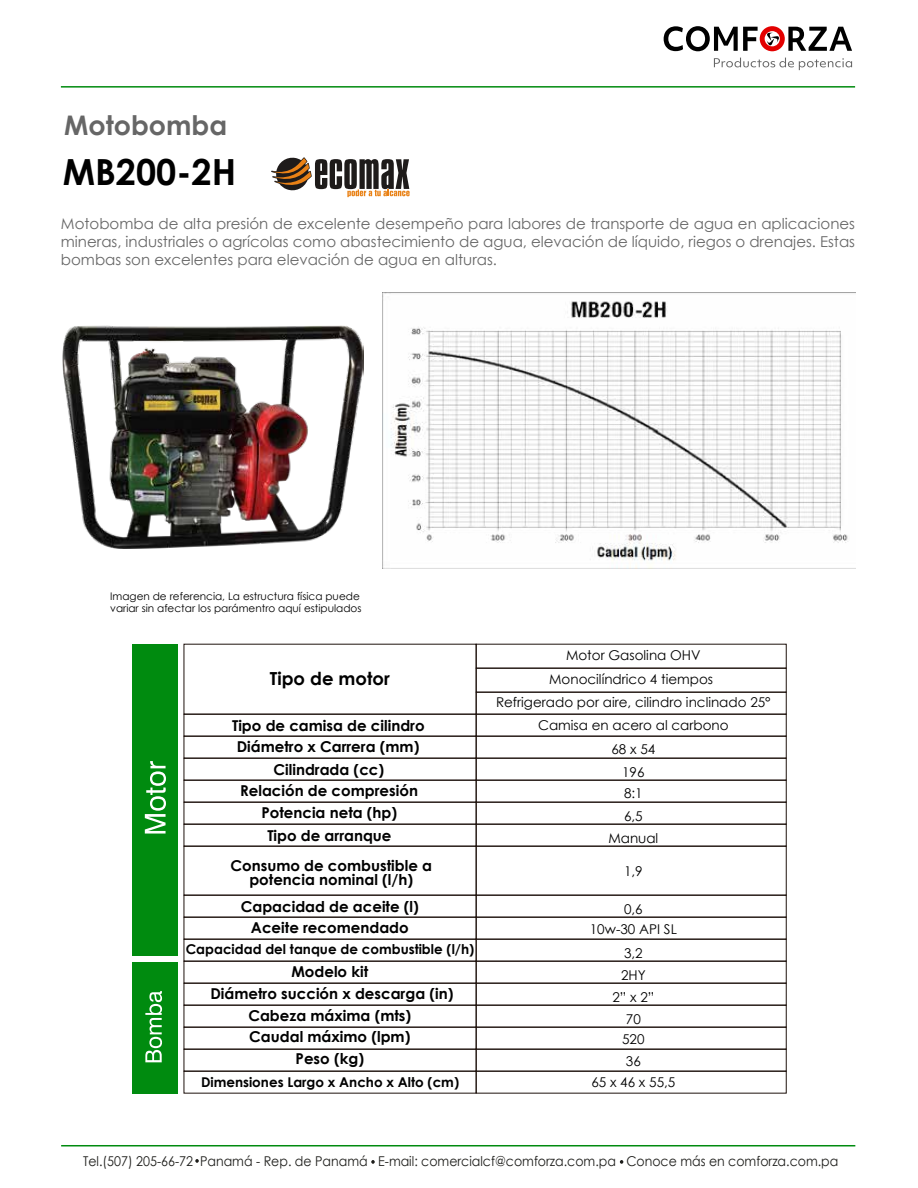
<style>
.page{position:relative;width:918px;height:1188px;background:#fff}
.page>*{position:absolute;margin:0;border:0;box-sizing:border-box;transform-origin:0 0}
.t1{font:700 36px "Century Gothic";color:#000}
.t2{font:700 27px "Century Gothic";color:#666}
.t3{font:700 18px "Century Gothic";color:#000}
.t4{font:700 15px/21.9px "Century Gothic";color:#000;text-align:center}
.t5{font:15px/18px "Century Gothic";color:#666;text-align:justify}
.t6{font:13.5px/23.4px "Century Gothic";color:#000;text-align:center}
.t7{font:13.5px "Century Gothic";color:#1d1d1a;scale:.93 1}
.t8{font:700 13.5px "Century Gothic";color:#000}
.t9{font:10.5px/12.6px "Century Gothic";color:#000}
</style>
<div class="page">
<svg style="left:371px;top:1160px;width:4px;height:4px"></svg>
<svg style="left:195px;top:1159px;width:4px;height:4px"></svg>
<svg style="left:620px;top:1160px;width:3px;height:4px"></svg>
<svg style="left:664px;top:26px;width:188px;height:25px"></svg>
<svg style="left:714px;top:58px;width:138px;height:12px"></svg>
<hr style="left:61px;top:86px;width:794px;height:2px;background:#008b0f">
<hr style="left:61px;top:1145px;width:794px;height:1px;background:#008b0f">
<div style="left:132px;top:962px;width:45px;height:131px;background:#008b0f"></div>
<div style="left:132px;top:644px;width:45px;height:312px;background:#008b0f"></div>
<svg style="left:145px;top:761px;width:21px;height:73px"></svg>
<svg style="left:145px;top:991px;width:17px;height:71px"></svg>
<div style="left:476px;top:668px;width:310px;height:24px;border:1px solid #1e120d"></div>
<div style="left:476px;top:692px;width:310px;height:22px;border:1px solid #1e120d"></div>
<div style="left:184px;top:714px;width:292px;height:22px;border:1px solid #1e120d"></div>
<div style="left:184px;top:736px;width:292px;height:22px;border:1px solid #1e120d"></div>
<div style="left:184px;top:758px;width:292px;height:22px;border:1px solid #1e120d"></div>
<div style="left:184px;top:780px;width:292px;height:22px;border:1px solid #1e120d"></div>
<div style="left:184px;top:802px;width:292px;height:22px;border:1px solid #1e120d"></div>
<div style="left:184px;top:824px;width:292px;height:22px;border:1px solid #1e120d"></div>
<div style="left:184px;top:846px;width:292px;height:49px;border:1px solid #1e120d"></div>
<div style="left:184px;top:895px;width:292px;height:22px;border:1px solid #1e120d"></div>
<div style="left:184px;top:917px;width:292px;height:22px;border:1px solid #1e120d"></div>
<div style="left:184px;top:939px;width:292px;height:22px;border:1px solid #1e120d"></div>
<div style="left:184px;top:983px;width:292px;height:22px;border:1px solid #1e120d"></div>
<div style="left:184px;top:1005px;width:292px;height:22px;border:1px solid #1e120d"></div>
<div style="left:184px;top:1027px;width:292px;height:22px;border:1px solid #1e120d"></div>
<div style="left:184px;top:1049px;width:292px;height:22px;border:1px solid #1e120d"></div>
<div style="left:184px;top:1071px;width:292px;height:22px;border:1px solid #1e120d"></div>
<div style="left:476px;top:714px;width:310px;height:22px;border:1px solid #1e120d"></div>
<div style="left:476px;top:736px;width:310px;height:22px;border:1px solid #1e120d"></div>
<div style="left:476px;top:758px;width:310px;height:22px;border:1px solid #1e120d"></div>
<div style="left:476px;top:780px;width:310px;height:22px;border:1px solid #1e120d"></div>
<div style="left:476px;top:802px;width:310px;height:22px;border:1px solid #1e120d"></div>
<div style="left:476px;top:824px;width:310px;height:22px;border:1px solid #1e120d"></div>
<div style="left:476px;top:846px;width:310px;height:49px;border:1px solid #1e120d"></div>
<div style="left:476px;top:895px;width:310px;height:22px;border:1px solid #1e120d"></div>
<div style="left:476px;top:917px;width:310px;height:22px;border:1px solid #1e120d"></div>
<div style="left:476px;top:939px;width:310px;height:22px;border:1px solid #1e120d"></div>
<div style="left:476px;top:983px;width:310px;height:22px;border:1px solid #1e120d"></div>
<div style="left:476px;top:1005px;width:310px;height:22px;border:1px solid #1e120d"></div>
<div style="left:476px;top:1027px;width:310px;height:22px;border:1px solid #1e120d"></div>
<div style="left:476px;top:1049px;width:310px;height:22px;border:1px solid #1e120d"></div>
<div style="left:476px;top:1071px;width:310px;height:22px;border:1px solid #1e120d"></div>
<div style="left:184px;top:961px;width:292px;height:22px;border:1px solid #1e120d"></div>
<div style="left:476px;top:961px;width:310px;height:22px;border:1px solid #1e120d"></div>
<svg style="left:271px;top:157px;width:139px;height:40px"></svg>
<img style="left:383px;top:292px;width:472px;height:276px">
<img style="left:63px;top:326px;width:300px;height:222px">
<h2 class="t2" style="left:64px;top:105px;width:165px">Motobomba</h2>
<h1 class="t1" style="left:63px;top:145px;width:175px">MB200-2H</h1>
<p class="t5" style="left:61px;top:214px;width:796px">Motobomba de alta presión de excelente desempeño para labores de transporte de agua en aplicaciones mineras, industriales o agrícolas como abastecimiento de agua, elevación de líquido, riegos o drenajes. Estas bombas son excelentes para elevación de agua en alturas.</p>
<p class="t9" style="left:110px;top:589px;width:253px">Imagen de referencia, La estructura física puede variar sin afectar los parámentro aquí estipulados</p>
<p class="t3" style="left:270px;top:665px;width:121px">Tipo de motor</p>
<p class="t4" style="left:232px;top:714px;width:194px;line-height:21.3px">Tipo de camisa de cilindro<br>Diámetro x Carrera (mm)</p>
<p class="t4" style="left:240px;top:758px;width:179px">Cilindrada (cc)<br>Relación de compresión<br>Potencia neta (hp)<br>Tipo de arranque</p>
<p class="t4" style="left:230px;top:858px;width:203px;line-height:13.5px">Consumo de combustible a potencia nominal (l/h)</p>
<p class="t4" style="left:241px;top:895px;width:180px">Capacidad de aceite (l)<br>Aceite recomendado</p>
<p class="t8" style="left:186px;top:939px;width:290px">Capacidad del tanque de combustible (l/h)</p>
<p class="t4" style="left:210px;top:982px;width:244px">Diámetro succión x descarga (in)</p>
<p class="t4" style="left:291px;top:960px;width:78px">Modelo kit</p>
<p class="t4" style="left:248px;top:1004px;width:164px">Cabeza máxima (mts)<br>Caudal máximo (lpm)<br>Peso (kg)</p>
<p class="t8" style="left:201px;top:1072px;width:260px">Dimensiones Largo x Ancho x Alto (cm)</p>
<p class="t6" style="left:496px;top:643px;width:276px">Motor Gasolina OHV<br>Monocilíndrico 4 tiempos<br>Refrigerado por aire, cilindro inclinado 25°<br>Camisa en acero al carbono<br>68 x 54<br>196</p>
<p class="t6" style="left:624px;top:781px;width:20px;text-align:left">8:1<br>6,5</p>
<p class="t6" style="left:608px;top:826px;width:51px">Manual</p>
<p class="t6" style="left:624px;top:859px;width:20px">1,9</p>
<p class="t6" style="left:590px;top:898px;width:89px;line-height:20.5px">0,6<br>10w-30 API SL</p>
<p class="t6" style="left:612px;top:942px;width:43px;line-height:22px">3,2<br>2HY<br>2” x 2”<br>70</p>
<p class="t6" style="left:591px;top:1028px;width:86px;line-height:21.5px">520<br>36<br>65 x 46 x 55,5</p>
<p class="t7" style="left:83px;top:1152px;width:814px">Tel.(507) 205-66-72 Panamá - Rep. de Panamá E-mail: comercialcf@comforza.com.pa Conoce más en comforza.com.pa</p>
</div>
